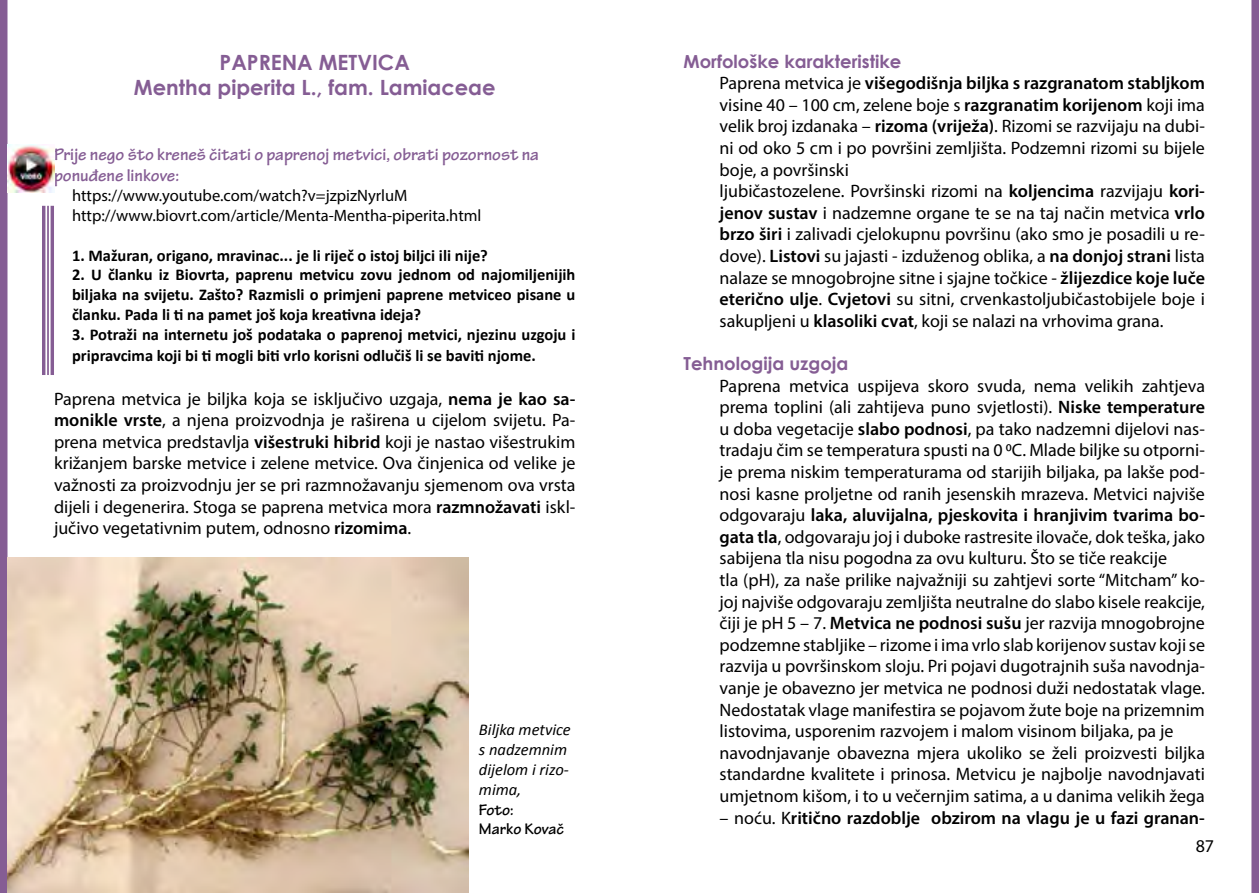
<style>
.page{position:relative;width:1259px;height:893px;background:#fff}
.page>*{position:absolute;margin:0;border:0;box-sizing:border-box;transform-origin:0 0}
.t1{font:700 21px "Century Gothic";color:#855d94}
.t2{font:18px/21.6px "Myriad Pro";color:#000;text-align:justify}
.t3{font:700 18px/21.6px "Tekton Pro";color:#855d94}
.t4{font:600 18px "Myriad Pro";color:#000}
.t5{font:700 18px "Century Gothic";color:#855d94}
.t6{font:700 16.5px/19.8px "Calibri";color:#000;text-align:justify}
.t7{font:16.5px "Myriad Pro";color:#000}
.t8{font:italic 16.5px/19.8px "Calibri";color:#000}
.t9{font:700 16.5px "Tekton Pro";letter-spacing:-.005em;color:#000}
.s1{font-weight:600}
.s2{font-weight:400}
</style>
<div class="page">
<div style="left:0;top:0;width:8px;height:893px;background:#855d94"></div>
<div style="left:1251px;top:0;width:8px;height:893px;background:#855d94"></div>
<hr style="left:51px;top:206px;width:3px;height:169px;background:#855d94">
<hr style="left:47px;top:206px;width:2px;height:169px;background:#855d94">
<hr style="left:42px;top:206px;width:3px;height:169px;background:#855d94">
<img style="left:8px;top:145px;width:47px;height:47px">
<img style="left:8px;top:557px;width:460px;height:336px">
<p class="t1" style="left:220px;top:46px;width:192px">PAPRENA METVICA</p>
<p class="t1" style="left:134px;top:71px;width:363px">Mentha piperita L., fam. Lamiaceae</p>
<p class="t3" style="left:54px;top:144px;width:486px">Prije nego što kreneš čitati o paprenoj metvici, obrati pozornost na ponuđene linkove:</p>
<p class="t7" style="left:72px;top:185px;width:337px">https://www.youtube.com/watch?v=jzpizNyrluM</p>
<p class="t7" style="left:72px;top:205px;width:411px">http://www.biovrt.com/article/Menta-Mentha-piperita.html</p>
<p class="t6" style="left:72px;top:245px;width:417px">1. Mažuran, origano, mravinac... je li riječ o istoj biljci ili nije?</p>
<p class="t6" style="left:72px;top:265px;width:505px">2. U članku iz Biovrta, paprenu metvicu zovu jednom od najomiljenijih biljaka na svijetu. Zašto? Razmisli o primjeni paprene metviceo pisane u članku. Pada li ti na pamet još koja kreativna ideja?</p>
<p class="t6" style="left:72px;top:323px;width:505px;line-height:21.6px">3. Potraži na internetu još podataka o paprenoj metvici, njezinu uzgoju i pripravcima koji bi ti mogli biti vrlo korisni odlučiš li se baviti njome.</p>
<p class="t2" style="left:54px;top:387px;width:523px">Paprena metvica je biljka koja se isključivo uzgaja, <span class="s1">nema je kao sa&shy;monikle vrste</span>, a njena proizvodnja je raširena u cijelom svijetu. Pa&shy;prena metvica predstavlja <span class="s1">višestruki hibrid</span> koji je nastao višestrukim križanjem barske metvice i zelene metvice. Ova činjenica od velike je važnosti za proizvodnju jer se pri razmnožavanju sjemenom ova vrsta dijeli i degenerira. Stoga se paprena metvica mora <span class="s1">razmnožavati</span> iskl&shy;jučivo vegetativnim putem, odnosno <span class="s1">rizomima</span>.</p>
<p class="t8" style="left:479px;top:719px;width:93px">Biljka metvice s nadzemnim dijelom i rizo&shy;mima,</p>
<p class="t9" style="left:479px;top:800px;width:36px">Foto:</p>
<p class="t9" style="left:479px;top:819px;width:87px">Marko Kovač</p>
<p class="t5" style="left:683px;top:47px;width:219px">Morfološke karakteristike</p>
<p class="t2" style="left:719px;top:72px;width:487px">Paprena metvica je <span class="s1">višegodišnja biljka s razgranatom stabljkom </span>visine 40 – 100 cm, zelene boje s <span class="s1">razgranatim korijenom</span> koji ima velik broj izdanaka – <span class="s1">rizoma (vriježa)</span>. Rizomi se razvijaju na dubi&shy;ni od oko 5 cm i po površini zemljišta. Podzemni rizomi su bijele boje, a površinski</p>
<p class="t2" style="left:719px;top:180px;width:487px">ljubičastozelene. Površinski rizomi na <span class="s1">koljencima</span> razvijaju <span class="s1">kori&shy;jenov sustav</span> i nadzemne organe te se na taj način metvica <span class="s1">vrlo brzo širi</span> i zalivadi cjelokupnu površinu (ako smo je posadili u re&shy;dove). <span class="s1">Listovi</span> su jajasti - izduženog oblika, a <span class="s1">na donjoj strani</span> lista nalaze se mnogobrojne sitne i sjajne točkice - <span class="s1">žlijezdice koje luče eterično ulje</span>. <span class="s1">Cvjetovi</span> su sitni, crvenkastoljubičastobijele boje i sakupljeni u <span class="s1">klasoliki cvat</span>, koji se nalazi na vrhovima grana.</p>
<p class="t5" style="left:683px;top:350px;width:166px">Tehnologija uzgoja</p>
<p class="t2" style="left:719px;top:374px;width:487px">Paprena metvica uspijeva skoro svuda, nema velikih zahtjeva prema toplini (ali zahtijeva puno svjetlosti). <span class="s1">Niske temperature </span>u doba vegetacije <span class="s1">slabo podnosi</span>, pa tako nadzemni dijelovi nas&shy;tradaju čim se temperatura spusti na 0 0C. Mlade biljke su otporni&shy;je prema niskim temperaturama od starijih biljaka, pa lakše pod&shy;nosi kasne proljetne od ranih jesenskih mrazeva. Metvici najviše odgovaraju <span class="s1">laka, aluvijalna, pjeskovita i hranjivim tvarima bo&shy;gata tla</span>, odgovaraju joj i duboke rastresite ilovače, dok teška, jako</p>
<p class="t2" style="left:719px;top:547px;width:449px">sabijena tla nisu pogodna za ovu kulturu. Što se tiče reakcije</p>
<p class="t2" style="left:719px;top:569px;width:487px">tla (pH), za naše prilike najvažniji su zahtjevi sorte “Mitcham” ko&shy;joj najviše odgovaraju zemljišta neutralne do slabo kisele reakcije, čiji je pH 5 – 7. <span class="s1">Metvica ne podnosi sušu</span> jer razvija mnogobrojne podzemne stabljike – rizome i ima vrlo slab korijenov sustav koji se razvija u površinskom sloju. Pri pojavi dugotrajnih suša navodnja&shy;vanje je obavezno jer metvica ne podnosi duži nedostatak vlage.<br>Nedostatak vlage manifestira se pojavom žute boje na prizemnim</p>
<p class="t2" style="left:719px;top:720px;width:455px">listovima, usporenim razvojem i malom visinom biljaka, pa je</p>
<p class="t2" style="left:719px;top:742px;width:487px">navodnjavanje obavezna mjera ukoliko se želi proizvesti biljka standardne kvalitete i prinosa. Metvicu je najbolje navodnjavati umjetnom kišom, i to u večernjim satima, a u danima velikih žega</p>
<p class="t4" style="left:719px;top:806px;width:487px"><span class="s2">– noću. K</span>ritično razdoblje obzirom na vlagu je u fazi granan-</p>
<p class="t2" style="left:1195px;top:835px;width:20px">87</p>
</div>
